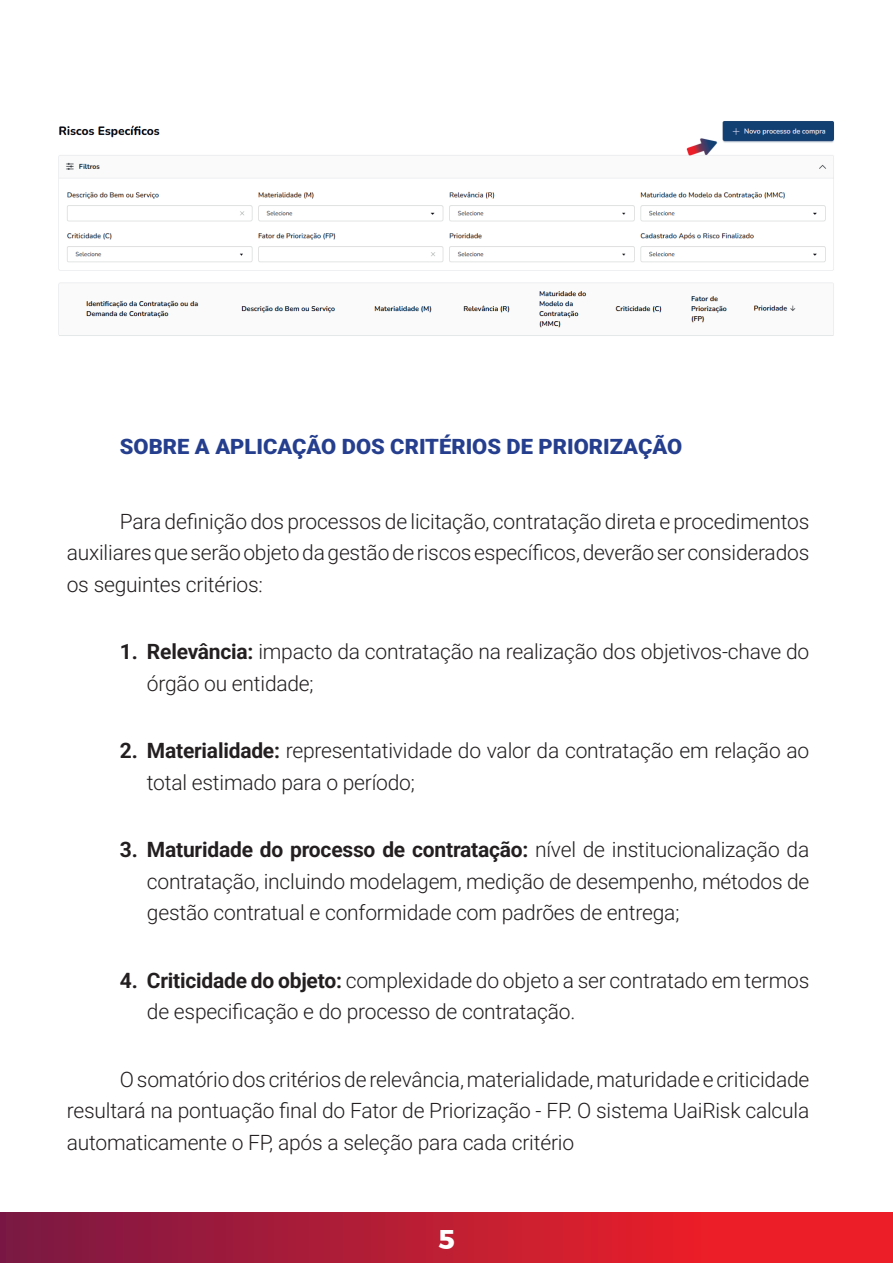
<style>
.page{position:relative;width:893px;height:1263px;background:#fff}
.page>*{position:absolute;margin:0;border:0;box-sizing:border-box;transform-origin:0 0}
.t1{font:700 27px "Montserrat";color:#fff}
.t2{font:300 21px/31.5px "Roboto";letter-spacing:-.01em;color:#231f20;text-align:justify}
.t3{font:900 21px "Roboto";color:#253f8e;scale:1.04 1}
.s1{font-weight:700}
</style>
<div class="page">
<svg style="left:0;top:1212px;width:893px;height:51px;background:#bd1c33"></svg>
<img style="left:58px;top:121px;width:776px;height:215px">
<p class="t3" style="left:120px;top:432px;width:542px">SOBRE A APLICAÇÃO DOS CRITÉRIOS DE PRIORIZAÇÃO</p>
<p class="t2" style="left:67px;top:505px;width:744px;text-indent:53px">Para definição dos processos de licitação, contratação direta e procedimentos auxiliares que serão objeto da gestão de riscos específicos, deverão ser considerados os seguintes critérios:</p>
<p class="t2" style="left:147px;top:635px;width:664px;text-indent:-27px"><span class="s1">1. Relevância:</span> impacto da contratação na realização dos objetivos-chave do órgão ou entidade;</p>
<p class="t2" style="left:147px;top:734px;width:664px;text-indent:-27px"><span class="s1">2. Materialidade:</span> representatividade do valor da contratação em relação ao total estimado para o período;</p>
<p class="t2" style="left:147px;top:833px;width:664px;text-indent:-27px"><span class="s1">3. Maturidade do processo de contratação:</span> nível de institucionalização da contratação, incluindo modelagem, medição de desempenho, métodos de gestão contratual e conformidade com padrões de entrega;</p>
<p class="t2" style="left:147px;top:964px;width:664px;text-indent:-27px"><span class="s1">4. Criticidade do objeto:</span> complexidade do objeto a ser contratado em termos de especificação e do processo de contratação.</p>
<p class="t2" style="left:67px;top:1063px;width:744px;text-indent:53px">O somatório dos critérios de relevância, materialidade, maturidade e criticidade resultará na pontuação final do Fator de Priorização - FP. O sistema UaiRisk calcula automaticamente o FP, após a seleção para cada critério</p>
<p class="t1" style="left:438px;top:1218px;width:18px">5</p>
</div>
